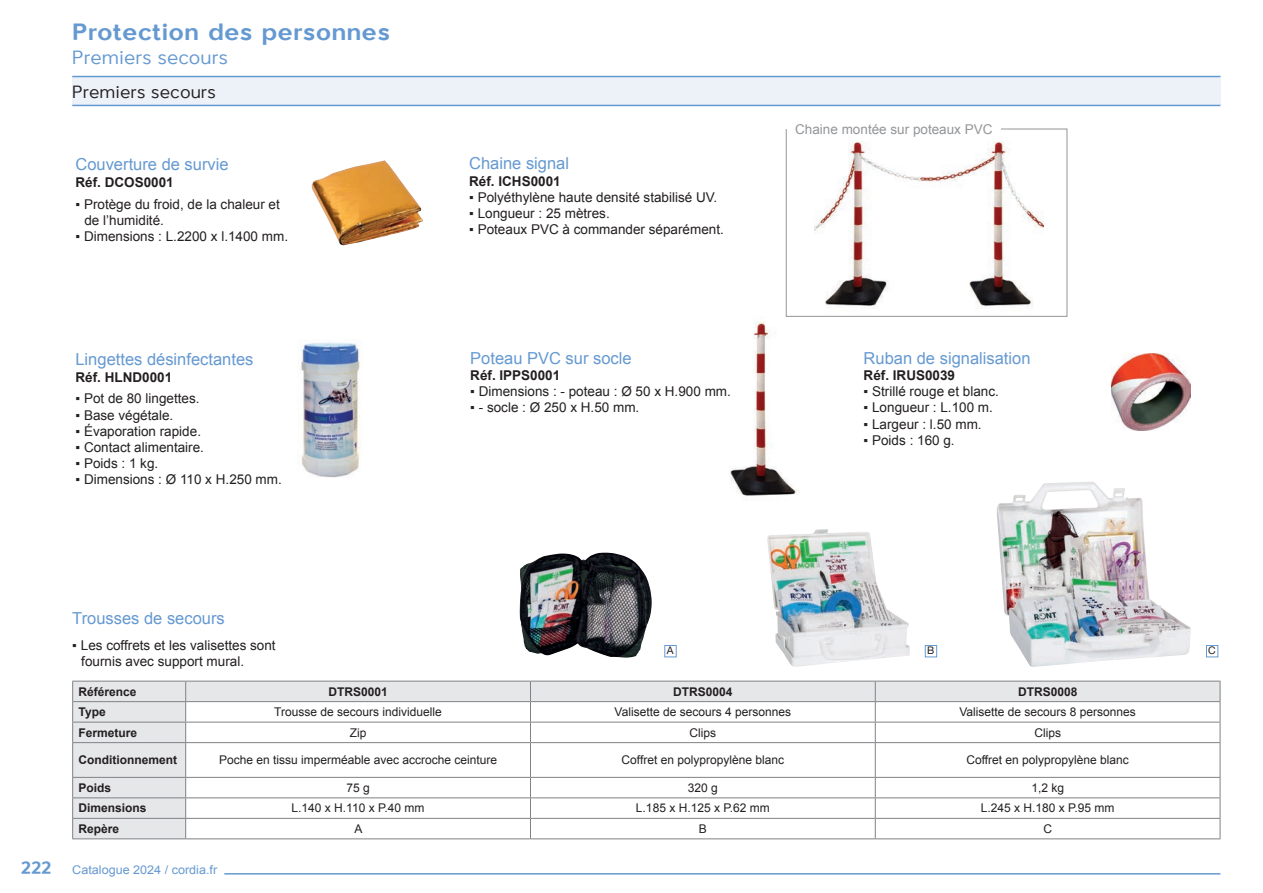
<style>
.page{position:relative;width:1263px;height:893px;background:#fff}
.page>*{position:absolute;margin:0;border:0;box-sizing:border-box;transform-origin:0 0}
.t1{font:700 24px "Larke Neue";color:#6599d1}
.t2{font:19.5px "Larke Neue";color:#6599d1}
.t3{font:18px "Larke Neue";color:#231f20}
.t4{font:16.5px "Arial";color:#6599d1}
.t5{font:13.5px/16.2px "Arial";color:#231f20}
.t6{font:700 13.5px "Arial";color:#231f20}
.t7{font:13.5px "Arial";color:#939598}
.t8{font:12px "Arial";color:#231f20}
.t9{font:700 12px "Arial";color:#231f20}
.t10{font:12px "Arial";color:#6599d1;scale:1.05 1}
.t11{font:10.5px "Helvetica Neue LT Pro";color:#231f20}
.s1{font-family:"Larke Neue";font-weight:700;font-size:18px}
</style>
<div class="page">
<hr style="left:224px;top:873px;width:996px;height:2px;background:#6599d1">
<img style="left:730px;top:322px;width:69px;height:175px">
<img style="left:312px;top:160px;width:111px;height:85px">
<div style="left:72px;top:77px;width:1148px;height:28px;background:#edf2f9"></div>
<hr style="left:72px;top:76px;width:1148px;height:1px;background:#6599d1">
<hr style="left:72px;top:105px;width:1148px;height:1px;background:#6599d1">
<img style="left:519px;top:553px;width:133px;height:105px">
<img style="left:767px;top:529px;width:143px;height:138px">
<img style="left:997px;top:482px;width:194px;height:185px">
<svg style="left:73px;top:682px;width:1147px;height:156px"></svg>
<hr style="left:72px;top:681px;width:114px;height:1px;background:#808285">
<hr style="left:186px;top:681px;width:344px;height:1px;background:#808285">
<hr style="left:530px;top:681px;width:345px;height:1px;background:#808285">
<hr style="left:875px;top:681px;width:345px;height:1px;background:#808285">
<hr style="left:72px;top:701px;width:114px;height:1px;background:#808285">
<hr style="left:186px;top:701px;width:344px;height:1px;background:#808285">
<hr style="left:530px;top:701px;width:345px;height:1px;background:#808285">
<hr style="left:875px;top:701px;width:345px;height:1px;background:#808285">
<hr style="left:72px;top:722px;width:114px;height:1px;background:#808285">
<svg style="left:72px;top:681px;width:1px;height:61px"></svg>
<hr style="left:186px;top:722px;width:344px;height:1px;background:#808285">
<svg style="left:185px;top:681px;width:1px;height:61px"></svg>
<hr style="left:530px;top:722px;width:345px;height:1px;background:#808285">
<svg style="left:530px;top:681px;width:1px;height:61px"></svg>
<hr style="left:875px;top:722px;width:345px;height:1px;background:#808285">
<svg style="left:875px;top:681px;width:1px;height:61px"></svg>
<svg style="left:1220px;top:681px;width:1px;height:61px"></svg>
<hr style="left:72px;top:742px;width:114px;height:1px;background:#808285">
<hr style="left:72px;top:743px;width:1px;height:34px;background:#808285">
<hr style="left:186px;top:742px;width:344px;height:1px;background:#808285">
<hr style="left:185px;top:743px;width:1px;height:34px;background:#808285">
<hr style="left:530px;top:742px;width:345px;height:1px;background:#808285">
<hr style="left:530px;top:743px;width:1px;height:34px;background:#808285">
<hr style="left:875px;top:742px;width:345px;height:1px;background:#808285">
<hr style="left:875px;top:743px;width:1px;height:34px;background:#808285">
<hr style="left:1220px;top:743px;width:1px;height:34px;background:#808285">
<hr style="left:72px;top:777px;width:114px;height:1px;background:#808285">
<hr style="left:186px;top:777px;width:344px;height:1px;background:#808285">
<hr style="left:530px;top:777px;width:345px;height:1px;background:#808285">
<hr style="left:875px;top:777px;width:345px;height:1px;background:#808285">
<hr style="left:72px;top:797px;width:114px;height:1px;background:#808285">
<hr style="left:186px;top:797px;width:344px;height:1px;background:#808285">
<hr style="left:530px;top:797px;width:345px;height:1px;background:#808285">
<hr style="left:875px;top:797px;width:345px;height:1px;background:#808285">
<hr style="left:72px;top:818px;width:114px;height:1px;background:#808285">
<svg style="left:72px;top:778px;width:1px;height:60px"></svg>
<hr style="left:186px;top:818px;width:344px;height:1px;background:#808285">
<svg style="left:185px;top:778px;width:1px;height:60px"></svg>
<hr style="left:530px;top:818px;width:345px;height:1px;background:#808285">
<svg style="left:530px;top:778px;width:1px;height:60px"></svg>
<hr style="left:875px;top:818px;width:345px;height:1px;background:#808285">
<svg style="left:875px;top:778px;width:1px;height:60px"></svg>
<svg style="left:1220px;top:778px;width:1px;height:60px"></svg>
<hr style="left:72px;top:838px;width:114px;height:1px;background:#808285">
<hr style="left:186px;top:838px;width:344px;height:1px;background:#808285">
<hr style="left:530px;top:838px;width:345px;height:1px;background:#808285">
<hr style="left:875px;top:838px;width:345px;height:1px;background:#808285">
<div style="left:1206px;top:645px;width:12px;height:12px;background:#fff;border:1px solid #6599d1"></div>
<div style="left:925px;top:645px;width:12px;height:12px;background:#fff;border:1px solid #6599d1"></div>
<div style="left:664px;top:645px;width:13px;height:12px;background:#fff;border:1px solid #6599d1"></div>
<img style="left:298px;top:342px;width:63px;height:136px">
<img style="left:1112px;top:353px;width:79px;height:78px">
<svg style="left:785px;top:128px;width:283px;height:189px"></svg>
<h1 class="t1" style="left:72px;top:17px;width:319px">Protection des personnes</h1>
<h2 class="t2" style="left:72px;top:45px;width:157px">Premiers secours</h2>
<h3 class="t3" style="left:72px;top:80px;width:145px">Premiers secours</h3>
<p class="t4" style="left:75px;top:154px;width:155px">Couverture de survie</p>
<p class="t6" style="left:75px;top:173px;width:100px">Réf. DCOS0001</p>
<p class="t5" style="left:84px;top:196px;width:197px;text-indent:-9px">▪ Protège du froid, de la chaleur et de l’humidité.</p>
<p class="t5" style="left:75px;top:229px;width:214px">▪ Dimensions : L.2200 x l.1400 mm.</p>
<p class="t4" style="left:75px;top:348px;width:179px">Lingettes désinfectantes</p>
<p class="t6" style="left:75px;top:368px;width:98px">Réf. HLND0001</p>
<p class="t5" style="left:75px;top:391px;width:126px">▪ Pot de 80 lingettes.</p>
<p class="t5" style="left:75px;top:407px;width:99px">▪ Base végétale.</p>
<p class="t5" style="left:75px;top:423px;width:127px">▪ Évaporation rapide.</p>
<p class="t5" style="left:75px;top:439px;width:130px">▪ Contact alimentaire.</p>
<p class="t5" style="left:75px;top:455px;width:84px">▪ Poids : 1 kg.</p>
<p class="t5" style="left:75px;top:472px;width:208px">▪ Dimensions : Ø 110 x H.250 mm.</p>
<p class="t4" style="left:469px;top:153px;width:101px">Chaine signal</p>
<p class="t6" style="left:469px;top:172px;width:93px">Réf. ICHS0001</p>
<p class="t5" style="left:469px;top:189px;width:250px">▪ Polyéthylène haute densité stabilisé UV.</p>
<p class="t5" style="left:469px;top:205px;width:142px">▪ Longueur : 25 mètres.</p>
<p class="t5" style="left:469px;top:221px;width:256px">▪ Poteaux PVC à commander séparément.</p>
<p class="t4" style="left:470px;top:347px;width:163px">Poteau PVC sur socle</p>
<p class="t6" style="left:470px;top:366px;width:92px">Réf. IPPS0001</p>
<p class="t5" style="left:470px;top:383px;width:262px">▪ Dimensions : - poteau : Ø 50 x H.900 mm.</p>
<p class="t5" style="left:470px;top:400px;width:171px">▪ - socle : Ø 250 x H.50 mm.</p>
<p class="t7" style="left:795px;top:120px;width:199px">Chaine montée sur poteaux PVC</p>
<p class="t4" style="left:864px;top:347px;width:168px">Ruban de signalisation</p>
<p class="t6" style="left:864px;top:366px;width:93px">Réf. IRUS0039</p>
<p class="t5" style="left:864px;top:383px;width:137px">▪ Strillé rouge et blanc.</p>
<p class="t5" style="left:864px;top:400px;width:131px">▪ Longueur : L.100 m.</p>
<p class="t5" style="left:864px;top:416px;width:120px">▪ Largeur : l.50 mm.</p>
<p class="t5" style="left:864px;top:432px;width:93px">▪ Poids : 160 g.</p>
<p class="t4" style="left:72px;top:608px;width:154px">Trousses de secours</p>
<p class="t5" style="left:81px;top:637px;width:196px;text-indent:-9px">▪ Les coffrets et les valisettes sont fournis avec support mural.</p>
<p class="t9" style="left:79px;top:683px;width:60px">Référence</p>
<p class="t9" style="left:328px;top:683px;width:61px">DTRS0001</p>
<p class="t9" style="left:673px;top:683px;width:61px">DTRS0004</p>
<p class="t9" style="left:1018px;top:683px;width:61px">DTRS0008</p>
<p class="t9" style="left:79px;top:704px;width:29px">Type</p>
<p class="t8" style="left:274px;top:704px;width:169px">Trousse de secours individuelle</p>
<p class="t8" style="left:615px;top:704px;width:178px">Valisette de secours 4 personnes</p>
<p class="t8" style="left:959px;top:704px;width:178px">Valisette de secours 8 personnes</p>
<p class="t9" style="left:79px;top:724px;width:60px">Fermeture</p>
<p class="t8" style="left:350px;top:725px;width:18px">Zip</p>
<p class="t8" style="left:689px;top:725px;width:28px">Clips</p>
<p class="t8" style="left:1034px;top:725px;width:28px">Clips</p>
<p class="t9" style="left:79px;top:752px;width:100px">Conditionnement</p>
<p class="t8" style="left:219px;top:752px;width:280px">Poche en tissu imperméable avec accroche ceinture</p>
<p class="t8" style="left:622px;top:752px;width:164px">Coffret en polypropylène blanc</p>
<p class="t8" style="left:966px;top:752px;width:164px">Coffret en polypropylène blanc</p>
<p class="t9" style="left:79px;top:780px;width:34px">Poids</p>
<p class="t8" style="left:346px;top:780px;width:25px">75 g</p>
<p class="t8" style="left:688px;top:780px;width:32px">320 g</p>
<p class="t8" style="left:1031px;top:780px;width:34px">1,2 kg</p>
<p class="t9" style="left:79px;top:800px;width:70px">Dimensions</p>
<p class="t8" style="left:292px;top:800px;width:134px">L.140 x H.110 x P.40 mm</p>
<p class="t8" style="left:636px;top:800px;width:135px">L.185 x H.125 x P.62 mm</p>
<p class="t8" style="left:981px;top:800px;width:135px">L.245 x H.180 x P.95 mm</p>
<p class="t9" style="left:79px;top:821px;width:42px">Repère</p>
<p class="t8" style="left:354px;top:821px;width:10px">A</p>
<p class="t8" style="left:699px;top:821px;width:10px">B</p>
<p class="t8" style="left:1043px;top:821px;width:10px">C</p>
<p class="t11" style="left:667px;top:644px;width:8px">A</p>
<p class="t11" style="left:927px;top:644px;width:9px">B</p>
<p class="t11" style="left:1208px;top:644px;width:9px">C</p>
<p class="t10" style="left:21px;top:862px;width:189px"><span class="s1">222</span> Catalogue 2024 / cordia.fr</p>
</div>
